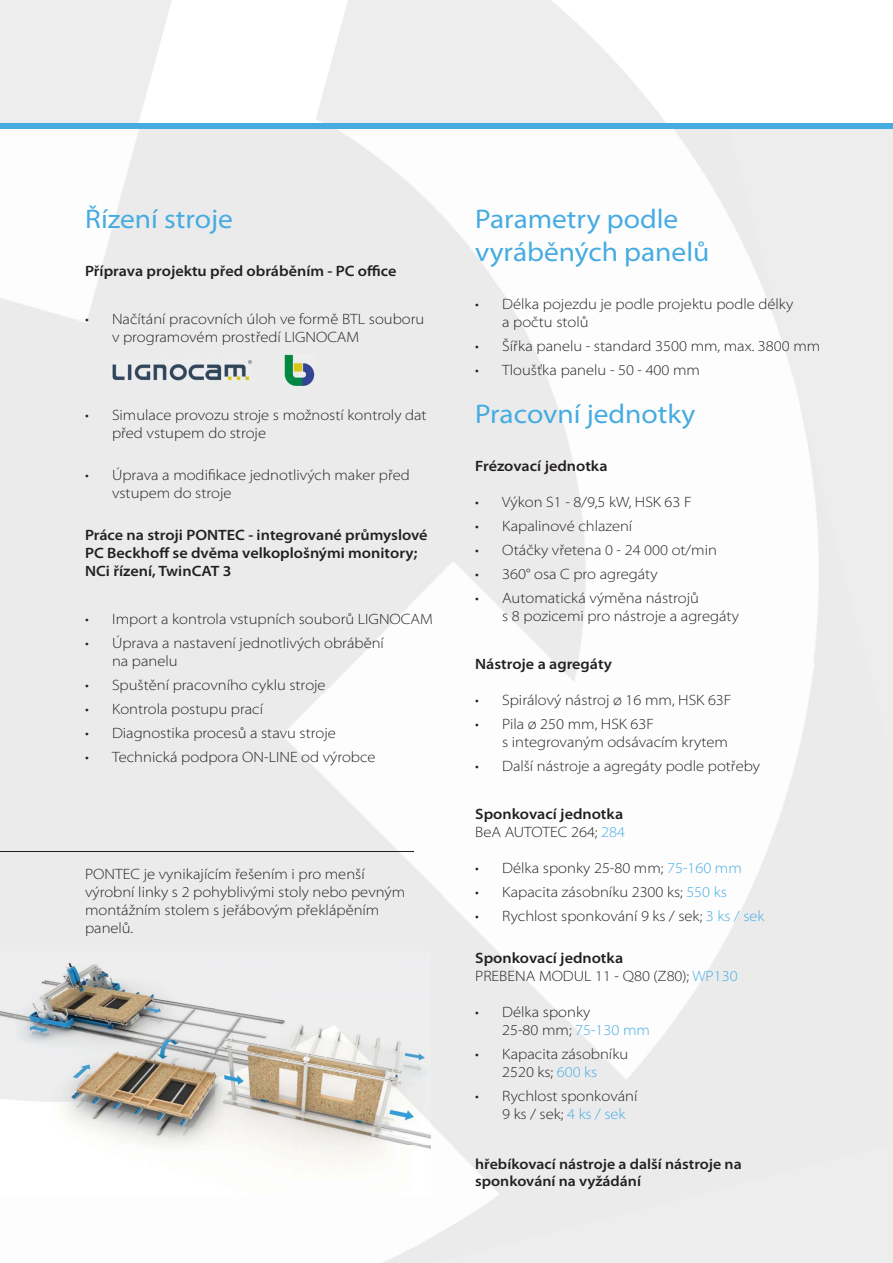
<style>
.page{position:relative;width:893px;height:1263px;background:#fff}
.page>*{position:absolute;margin:0;border:0;box-sizing:border-box;transform-origin:0 0}
.t1{font:semi-expanded 27px/32.4px "Myriad Pro";color:#45abe1}
.t2{font:300 semi-expanded 15px/18px "Myriad Pro";color:#231f20}
.t3{font:600 semi-expanded 15px/18px "Myriad Pro";color:#231f20}
.t4{font:600 semi-expanded 14.7px/17.7px "Myriad Pro";color:#231f20}
.s1{font-weight:300}
.s2{font-weight:300;color:#45abe1}
.s3{color:#45abe1}
.s4{font-weight:600}
</style>
<div class="page">
<svg style="left:279px;top:0;width:579px;height:124px"></svg>
<svg style="left:0;top:0;width:216px;height:124px"></svg>
<div style="left:0;top:322px;width:131px;height:204px;background:#ebebec"></div>
<div style="left:104px;top:372px;width:216px;height:305px;background:#ebebec"></div>
<div style="left:0;top:526px;width:184px;height:204px;background:#ebebec"></div>
<img style="left:164px;top:933px;width:78px;height:19px">
<div style="left:365px;top:932px;width:100px;height:51px;background:#ebebec"></div>
<div style="left:430px;top:983px;width:101px;height:268px;background:#ebebec"></div>
<img style="left:430px;top:1047px;width:50px;height:216px">
<img style="left:478px;top:982px;width:255px;height:256px">
<div style="left:693px;top:980px;width:200px;height:206px;background:#ebebec"></div>
<div style="left:0;top:124px;width:893px;height:5px;background:#45abe1"></div>
<img style="left:0;top:952px;width:430px;height:242px">
<hr style="left:0;top:851px;width:414px;height:1px;background:#231f20">
<img style="left:283px;top:354px;width:31px;height:32px">
<img style="left:112px;top:359px;width:140px;height:22px">
<h1 class="t1" style="left:85px;top:206px;width:150px">Řízení stroje</h1>
<p class="t3" style="left:85px;top:264px;width:313px">Příprava projektu před obráběním - PC office</p>
<p class="t2" style="left:112px;top:312px;width:314px;text-indent:-27px">• Načítání pracovních úloh ve formě BTL souboru v programovém prostředí LIGNOCAM</p>
<p class="t2" style="left:112px;top:408px;width:316px;text-indent:-27px">• Simulace provozu stroje s možností kontroly dat před vstupem do stroje</p>
<p class="t2" style="left:112px;top:468px;width:299px;text-indent:-27px">• Úprava a modifikace jednotlivých maker před vstupem do stroje</p>
<p class="t3" style="left:85px;top:528px;width:344px">Práce na stroji PONTEC - integrované průmyslové<br>PC Beckhoff se dvěma velkoplošnými monitory;<br>NCi řízení, TwinCAT 3</p>
<p class="t2" style="left:85px;top:612px;width:349px">• Import a kontrola vstupních souborů LIGNOCAM</p>
<p class="t2" style="left:112px;top:636px;width:273px;text-indent:-27px">• Úprava a nastavení jednotlivých obrábění na panelu</p>
<p class="t2" style="left:85px;top:678px;width:242px">• Spuštění pracovního cyklu stroje</p>
<p class="t2" style="left:85px;top:702px;width:180px">• Kontrola postupu prací</p>
<p class="t2" style="left:85px;top:726px;width:252px">• Diagnostika procesů a stavu stroje</p>
<p class="t2" style="left:85px;top:750px;width:292px">• Technická podpora ON-LINE od výrobce</p>
<p class="t2" style="left:85px;top:866px;width:322px">PONTEC je vynikajícím řešením i pro menší výrobní linky s 2 pohyblivými stoly nebo pevným montážním stolem s jeřábovým překlápěním panelů.</p>
<h1 class="t1" style="left:475px;top:206px;width:236px">Parametry podle vyráběných panelů</h1>
<p class="t2" style="left:502px;top:296px;width:293px;text-indent:-27px">• Délka pojezdu je podle projektu podle délky a počtu stolů</p>
<p class="t2" style="left:475px;top:338px;width:347px">• Šířka panelu - standard 3500 mm, max. 3800 mm</p>
<p class="t2" style="left:475px;top:362px;width:226px">• Tloušťka panelu - 50 - 400 mm</p>
<h1 class="t1" style="left:475px;top:400px;width:222px">Pracovní jednotky</h1>
<p class="t3" style="left:475px;top:458px;width:134px">Frézovací jednotka</p>
<p class="t2" style="left:475px;top:494px;width:218px">• Výkon S1 - 8/9,5 kW, HSK 63 F</p>
<p class="t2" style="left:475px;top:518px;width:159px">• Kapalinové chlazení</p>
<p class="t2" style="left:475px;top:542px;width:243px">• Otáčky vřetena 0 - 24 000 ot/min</p>
<p class="t2" style="left:475px;top:566px;width:184px">• 360° osa C pro agregáty</p>
<p class="t2" style="left:502px;top:590px;width:238px;text-indent:-27px">• Automatická výměna nástrojů<br>s 8 pozicemi pro nástroje a agregáty</p>
<p class="t3" style="left:475px;top:656px;width:138px">Nástroje a agregáty</p>
<p class="t2" style="left:475px;top:692px;width:258px">• Spirálový nástroj ø 16 mm, HSK 63F</p>
<p class="t2" style="left:502px;top:716px;width:227px;text-indent:-27px">• Pila ø 250 mm, HSK 63F<br>s integrovaným odsávacím krytem</p>
<p class="t2" style="left:475px;top:758px;width:286px">• Další nástroje a agregáty podle potřeby</p>
<p class="t3" style="left:475px;top:806px;width:151px">Sponkovací jednotka<br><span class="s1">BeA AUTOTEC 264;</span> <span class="s2">284</span></p>
<p class="t2" style="left:475px;top:860px;width:268px">• Délka sponky 25-80 mm; <span class="s3">75-160 mm</span></p>
<p class="t2" style="left:475px;top:884px;width:253px">• Kapacita zásobníku 2300 ks; <span class="s3">550 ks</span></p>
<p class="t2" style="left:475px;top:908px;width:291px">• Rychlost sponkování 9 ks / sek; <span class="s3">3 ks / sek</span></p>
<p class="t2" style="left:475px;top:950px;width:264px"><span class="s4">Sponkovací jednotka<br></span>PREBENA MODUL 11 - Q80 (Z80); <span class="s3">WP130</span></p>
<p class="t2" style="left:502px;top:1004px;width:149px;text-indent:-27px">• Délka sponky<br>25-80 mm; <span class="s3">75-130 mm</span></p>
<p class="t2" style="left:475px;top:1046px;width:154px;text-align:center">• Kapacita zásobníku<br>2520 ks; <span class="s3">600 ks</span></p>
<p class="t2" style="left:502px;top:1088px;width:137px;text-indent:-27px">• Rychlost sponkování<br>9 ks / sek; <span class="s3">4 ks / sek</span></p>
<p class="t4" style="left:475px;top:1156px;width:268px">hřebíkovací nástroje a další nástroje na sponkování na vyžádání</p>
</div>
